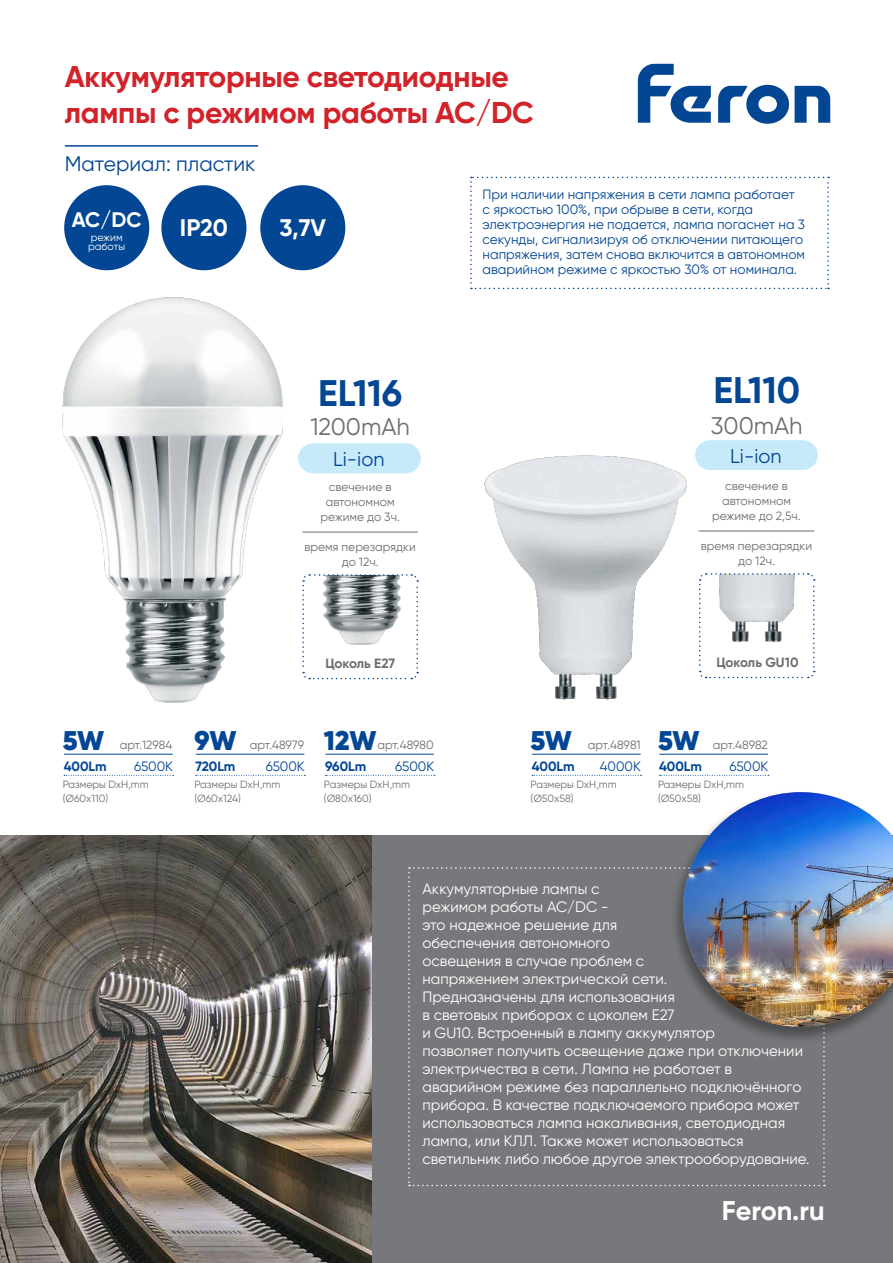
<style>
.page{position:relative;width:893px;height:1263px;background:#fff}
.page>*{position:absolute;margin:0;border:0;box-sizing:border-box;transform-origin:0 0}
.t1{font:700 36.9px "Gilroy";color:#034694}
.t2{font:700 30px/36px "Gilroy";letter-spacing:-.01em;color:#d2232a}
.t3{font:900 27px "Gilroy";letter-spacing:-.015em;color:#034694}
.t4{font:700 27px "Gilroy";color:#fff}
.t5{font:24px "Gilroy";color:#6d6e71}
.t6{font:700 24px "Gilroy";letter-spacing:-.005em;color:#fff}
.t7{font:21px "Gilroy";color:#034694}
.t8{font:700 21px "Gilroy";color:#fff}
.t9{font:19.8px "Gilroy";color:#034694}
.t10{font:15px/18px "Gilroy";color:#fff}
.t11{font:13.5px/15px "Gilroy";color:#034694}
.t12{font:700 13.5px "Gilroy";color:#034694}
.t13{font:700 13.5px "Gilroy";letter-spacing:-.005em;color:#6d6e71}
.t14{font:12px/15px "Gilroy";color:#6d6e71;text-align:center}
.t15{font:10.5px/13.5px "Gilroy";color:#6d6e71}
.t16{font:10.5px "Gilroy";color:#fff}
</style>
<div class="page">
<div style="left:64px;top:185px;width:85px;height:85px;background:#034694;border-radius:50%"></div>
<div style="left:161px;top:185px;width:85px;height:85px;background:#034694;border-radius:50%"></div>
<div style="left:260px;top:185px;width:85px;height:85px;background:#034694;border-radius:50%"></div>
<svg style="left:795px;top:86px;width:35px;height:37px"></svg>
<svg style="left:718px;top:85px;width:71px;height:39px"></svg>
<svg style="left:638px;top:64px;width:73px;height:59px"></svg>
<hr style="left:65px;top:145px;width:193px;height:2px;background:#034694">
<svg style="left:470px;top:177px;width:359px;height:112px"></svg>
<img style="left:63px;top:298px;width:219px;height:405px">
<div style="left:0;top:836px;width:893px;height:427px;background:#77787b"></div>
<svg style="left:408px;top:867px;width:417px;height:319px"></svg>
<img style="left:0;top:836px;width:371px;height:427px">
<div style="left:669px;top:790px;width:224px;height:255px;background:#000;opacity:.36"></div>
<img style="left:683px;top:792px;width:210px;height:235px">
<img style="left:484px;top:455px;width:203px;height:245px">
<svg style="left:699px;top:573px;width:116px;height:106px"></svg>
<svg style="left:302px;top:574px;width:117px;height:106px"></svg>
<hr style="left:64px;top:754px;width:109px;height:1px;background:#034694">
<hr style="left:532px;top:754px;width:109px;height:1px;background:#034694">
<hr style="left:196px;top:754px;width:108px;height:1px;background:#034694">
<hr style="left:659px;top:754px;width:109px;height:1px;background:#034694">
<hr style="left:325px;top:754px;width:109px;height:1px;background:#034694">
<svg style="left:64px;top:775px;width:110px;height:1px"></svg>
<svg style="left:532px;top:775px;width:110px;height:1px"></svg>
<svg style="left:196px;top:775px;width:109px;height:1px"></svg>
<svg style="left:659px;top:775px;width:110px;height:1px"></svg>
<svg style="left:325px;top:775px;width:110px;height:1px"></svg>
<div style="left:297px;top:442px;width:125px;height:32px;background:#c7eafb;border-radius:16px"></div>
<div style="left:296px;top:441px;width:127px;height:34px;border:2px solid #fff;border-radius:16px"></div>
<div style="left:694px;top:439px;width:125px;height:32px;background:#c7eafb;border-radius:16px"></div>
<div style="left:693px;top:438px;width:127px;height:34px;border:2px solid #fff;border-radius:16px"></div>
<hr style="left:302px;top:532px;width:116px;height:1px;background:#6d6e71">
<hr style="left:699px;top:531px;width:115px;height:1px;background:#6d6e71">
<h2 class="t2" style="left:65px;top:58px;width:471px">Аккумуляторные светодиодные лампы с режимом работы AC/DC</h2>
<h3 class="t7" style="left:65px;top:151px;width:192px">Материал: пластик</h3>
<h3 class="t8" style="left:72px;top:206px;width:71px">AC/DC</h3>
<p class="t16" style="left:91px;top:231px;width:34px">режим</p>
<p class="t16" style="left:88px;top:240px;width:38px">работы</p>
<h3 class="t6" style="left:180px;top:212px;width:49px">IP20</h3>
<h3 class="t6" style="left:279px;top:212px;width:48px">3,7V</h3>
<p class="t11" style="left:482px;top:187px;width:324px">При наличии напряжения в сети лампа работает с яркостью 100%, при обрыве в сети, когда электроэнергия не подается, лампа погаснет на 3 секунды, сигнализируя об отключении питающего напряжения, затем снова включится в автономном аварийном режиме с яркостью 30% от номинала.</p>
<h1 class="t1" style="left:318px;top:370px;width:85px">EL116</h1>
<h1 class="t1" style="left:713px;top:367px;width:88px">EL110</h1>
<h3 class="t5" style="left:310px;top:412px;width:101px">1200mAh</h3>
<h3 class="t5" style="left:711px;top:411px;width:93px">300mAh</h3>
<h3 class="t9" style="left:333px;top:447px;width:53px">Li-ion</h3>
<h3 class="t9" style="left:730px;top:444px;width:53px">Li-ion</h3>
<p class="t14" style="left:321px;top:479px;width:81px">свечение в автономном режиме до 3ч.</p>
<p class="t14" style="left:304px;top:539px;width:113px">время перезарядки до 12ч.</p>
<p class="t14" style="left:712px;top:478px;width:90px">свечение в автономном режиме до 2,5ч.</p>
<p class="t14" style="left:701px;top:538px;width:113px">время перезарядки до 12ч.</p>
<p class="t13" style="left:325px;top:655px;width:71px">Цоколь E27</p>
<p class="t13" style="left:716px;top:653px;width:84px">Цоколь GU10</p>
<h3 class="t3" style="left:63px;top:723px;width:43px">5W</h3>
<h3 class="t3" style="left:194px;top:723px;width:44px">9W</h3>
<h3 class="t3" style="left:324px;top:723px;width:54px">12W</h3>
<h3 class="t3" style="left:531px;top:723px;width:43px">5W</h3>
<h3 class="t3" style="left:658px;top:723px;width:43px">5W</h3>
<p class="t11" style="left:134px;top:758px;width:41px">6500K</p>
<p class="t11" style="left:266px;top:758px;width:41px">6500K</p>
<p class="t11" style="left:395px;top:758px;width:41px">6500K</p>
<p class="t11" style="left:600px;top:758px;width:43px">4000K</p>
<p class="t11" style="left:729px;top:758px;width:41px">6500K</p>
<p class="t14" style="left:120px;top:737px;width:54px">арт.12984</p>
<p class="t14" style="left:250px;top:737px;width:56px">арт.48979</p>
<p class="t14" style="left:377px;top:737px;width:58px">арт.48980</p>
<p class="t14" style="left:588px;top:737px;width:54px">арт.48981</p>
<p class="t14" style="left:713px;top:737px;width:56px">арт.48982</p>
<p class="t12" style="left:64px;top:757px;width:44px">400Lm</p>
<p class="t12" style="left:195px;top:757px;width:42px">720Lm</p>
<p class="t12" style="left:325px;top:757px;width:43px">960Lm</p>
<p class="t12" style="left:532px;top:757px;width:44px">400Lm</p>
<p class="t12" style="left:659px;top:757px;width:44px">400Lm</p>
<p class="t15" style="left:63px;top:778px;width:88px">Размеры DxH,mm (Ø60x110)</p>
<p class="t15" style="left:531px;top:778px;width:88px">Размеры DxH,mm (Ø50x58)</p>
<p class="t15" style="left:194px;top:778px;width:88px">Размеры DxH,mm (Ø60x124)</p>
<p class="t15" style="left:658px;top:778px;width:88px">Размеры DxH,mm (Ø50x58)</p>
<p class="t15" style="left:324px;top:778px;width:88px">Размеры DxH,mm (Ø80x160)</p>
<p class="t10" style="left:422px;top:879px;width:388px">Аккумуляторные лампы с<br>режимом работы AC/DC -<br>это надежное решение для<br>обеспечения автономного<br>освещения в случае проблем с<br>напряжением электрической сети.<br>Предназначены для использования<br>в световых приборах с цоколем E27<br>и GU10. Встроенный в лампу аккумулятор<br>позволяет получить освещение даже при отключении электричества в сети. Лампа не работает в аварийном режиме без параллельно подключённого прибора. В качестве подключаемого прибора может использоваться лампа накаливания, светодиодная лампа, или КЛЛ. Также может использоваться светильник либо любое другое электрооборудование.</p>
<h3 class="t4" style="left:722px;top:1193px;width:104px">Feron.ru</h3>
</div>
